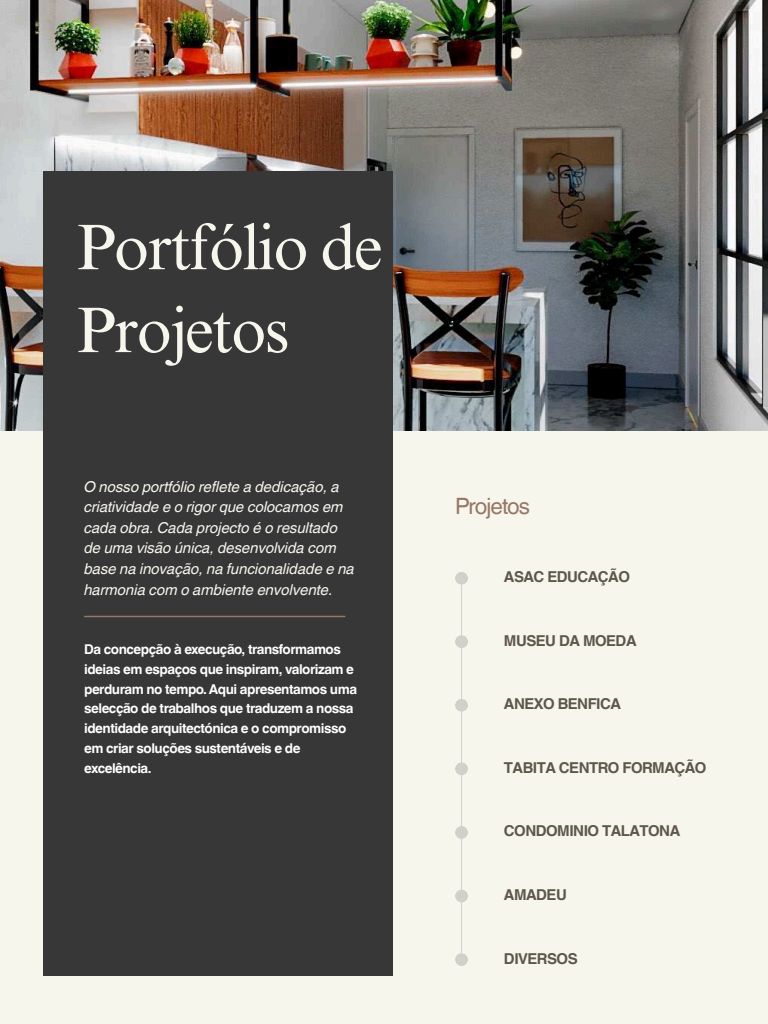
<style>
.page{position:relative;width:768px;height:1024px;background:#f7f6ed}
.page>*{position:absolute;margin:0;border:0;box-sizing:border-box;transform-origin:0 0}
.t1{font:64.5px/82.9px "Times NRMT Pro";letter-spacing:-.03em;color:#f7f6ed}
.t2{font:22.5px "Helvetica World";letter-spacing:-.045em;color:#967765}
.t3{font:italic 15px/20.6px "Helvetica World";letter-spacing:-.005em;color:#f7f6ed}
.t4{font:700 15px "Helvetica World";letter-spacing:-.035em;color:#5e564a}
.t5{font:700 13.5px/19.9px "Helvetica World";letter-spacing:-.035em;color:#fff}
</style>
<div class="page">
<img style="left:0;top:0;width:768px;height:242px">
<img style="left:0;top:242px;width:768px;height:189px">
<div style="left:43px;top:171px;width:349px;height:805px;background:#383737"></div>
<hr style="left:461px;top:585px;width:1px;height:368px;background:#d1d0cb">
<div style="left:455px;top:572px;width:13px;height:13px;background:#d1d0cb;border-radius:50%"></div>
<div style="left:455px;top:635px;width:13px;height:13px;background:#d1d0cb;border-radius:50%"></div>
<div style="left:455px;top:699px;width:13px;height:13px;background:#d1d0cb;border-radius:50%"></div>
<div style="left:455px;top:762px;width:13px;height:13px;background:#d1d0cb;border-radius:50%"></div>
<div style="left:455px;top:826px;width:13px;height:13px;background:#d1d0cb;border-radius:50%"></div>
<div style="left:455px;top:889px;width:13px;height:13px;background:#d1d0cb;border-radius:50%"></div>
<div style="left:455px;top:953px;width:13px;height:13px;background:#d1d0cb;border-radius:50%"></div>
<hr style="left:84px;top:616px;width:261px;height:1px;background:#967765">
<h1 class="t1" style="left:77px;top:209px;width:307px">Portfólio de<br>Projetos</h1>
<p class="t3" style="left:84px;top:476px;width:272px">O nosso portfólio reflete a dedicação, a criatividade e o rigor que colocamos em cada obra. Cada projecto é o resultado de uma visão única, desenvolvida com base na inovação, na funcionalidade e na harmonia com o ambiente envolvente.</p>
<p class="t5" style="left:84px;top:639px;width:274px">Da concepção à execução, transformamos ideias em espaços que inspiram, valorizam e perduram no tempo. Aqui apresentamos uma selecção de trabalhos que traduzem a nossa identidade arquitectónica e o compromisso em criar soluções sustentáveis e de excelência.</p>
<h2 class="t2" style="left:455px;top:493px;width:77px">Projetos</h2>
<p class="t4" style="left:504px;top:568px;width:127px">ASAC EDUCAÇÃO</p>
<p class="t4" style="left:504px;top:632px;width:134px">MUSEU DA MOEDA</p>
<p class="t4" style="left:504px;top:695px;width:119px">ANEXO BENFICA</p>
<p class="t4" style="left:504px;top:759px;width:204px">TABITA CENTRO FORMAÇÃO</p>
<p class="t4" style="left:504px;top:822px;width:178px">CONDOMINIO TALATONA</p>
<p class="t4" style="left:504px;top:886px;width:64px">AMADEU</p>
<p class="t4" style="left:504px;top:949px;width:75px">DIVERSOS</p>
</div>
